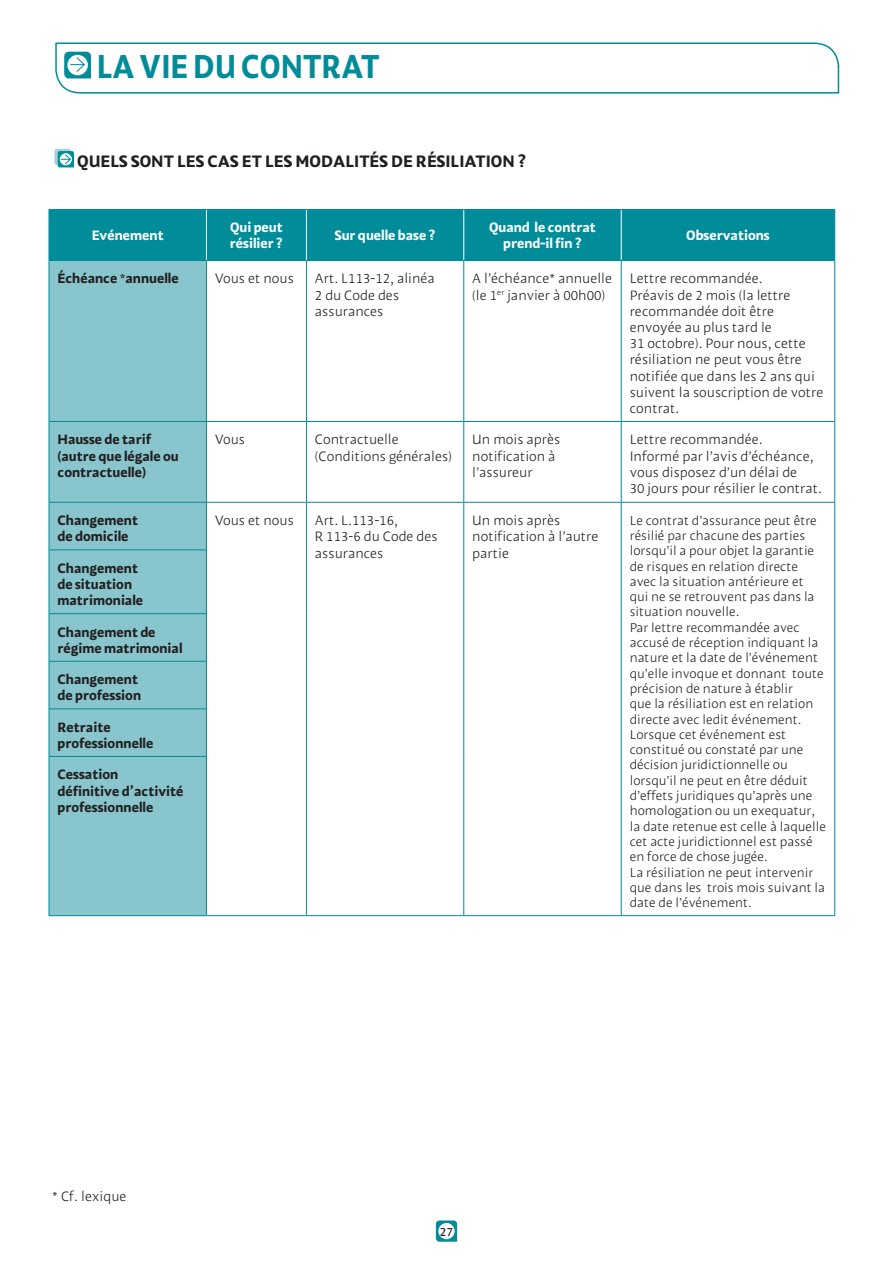
<style>
.page{position:relative;width:893px;height:1263px;background:#fff}
.page>*{position:absolute;margin:0;border:0;box-sizing:border-box;transform-origin:0 0}
.t1{font:33px "MAAF Bold";color:#008c99;scale:.9 1}
.t2{font:16.5px "MAAF Bold";color:#231f20}
.t3{font:13.5px/16.2px "MAAF Light";color:#231f20}
.t4{font:13.5px/16.2px "MAAF Bold";color:#231f20}
.t5{font:13.5px/16.2px "MAAF Bold";color:#fff}
.t6{font:12.75px/15.3px "MAAF Light";color:#231f20}
.t7{font:12px "MAAF";color:#231f20}
</style>
<div class="page">
<svg style="left:435px;top:1220px;width:23px;height:22px"></svg>
<div style="left:439px;top:1224px;width:15px;height:14px;background:#fff;border-radius:50%"></div>
<div style="left:438px;top:1223px;width:17px;height:16px;border:2px solid #fff;border-radius:50%"></div>
<svg style="left:55px;top:42px;width:785px;height:52px"></svg>
<div style="left:50px;top:210px;width:784px;height:50px;background:#008c99"></div>
<div style="left:50px;top:261px;width:156px;height:654px;background:#88c5cd"></div>
<hr style="left:206px;top:210px;width:1px;height:50px;background:#fff">
<hr style="left:306px;top:210px;width:1px;height:50px;background:#fff">
<hr style="left:463px;top:210px;width:1px;height:50px;background:#fff">
<hr style="left:621px;top:210px;width:1px;height:50px;background:#fff">
<hr style="left:49px;top:260px;width:157px;height:1px;background:#008c99">
<hr style="left:49px;top:421px;width:157px;height:1px;background:#008c99">
<hr style="left:206px;top:260px;width:100px;height:1px;background:#008c99">
<hr style="left:206px;top:261px;width:1px;height:160px;background:#008c99">
<hr style="left:306px;top:260px;width:158px;height:1px;background:#008c99">
<hr style="left:306px;top:261px;width:1px;height:160px;background:#008c99">
<hr style="left:464px;top:260px;width:157px;height:1px;background:#008c99">
<hr style="left:463px;top:261px;width:1px;height:160px;background:#008c99">
<hr style="left:621px;top:260px;width:214px;height:1px;background:#008c99">
<hr style="left:621px;top:261px;width:1px;height:160px;background:#008c99">
<hr style="left:206px;top:421px;width:100px;height:1px;background:#008c99">
<hr style="left:206px;top:422px;width:1px;height:80px;background:#008c99">
<hr style="left:306px;top:421px;width:158px;height:1px;background:#008c99">
<hr style="left:306px;top:422px;width:1px;height:80px;background:#008c99">
<hr style="left:464px;top:421px;width:157px;height:1px;background:#008c99">
<hr style="left:463px;top:422px;width:1px;height:80px;background:#008c99">
<hr style="left:621px;top:421px;width:214px;height:1px;background:#008c99">
<hr style="left:621px;top:422px;width:1px;height:80px;background:#008c99">
<hr style="left:49px;top:502px;width:257px;height:1px;background:#008c99">
<hr style="left:206px;top:503px;width:1px;height:47px;background:#008c99">
<hr style="left:306px;top:502px;width:158px;height:1px;background:#008c99">
<hr style="left:306px;top:503px;width:1px;height:47px;background:#008c99">
<hr style="left:464px;top:502px;width:157px;height:1px;background:#008c99">
<hr style="left:463px;top:503px;width:1px;height:47px;background:#008c99">
<hr style="left:621px;top:502px;width:214px;height:1px;background:#008c99">
<hr style="left:621px;top:503px;width:1px;height:47px;background:#008c99">
<hr style="left:306px;top:550px;width:1px;height:64px;background:#008c99">
<hr style="left:463px;top:550px;width:1px;height:64px;background:#008c99">
<hr style="left:621px;top:550px;width:1px;height:64px;background:#008c99">
<hr style="left:306px;top:614px;width:1px;height:47px;background:#008c99">
<hr style="left:463px;top:614px;width:1px;height:47px;background:#008c99">
<hr style="left:621px;top:614px;width:1px;height:47px;background:#008c99">
<hr style="left:306px;top:661px;width:1px;height:48px;background:#008c99">
<hr style="left:463px;top:661px;width:1px;height:48px;background:#008c99">
<hr style="left:621px;top:661px;width:1px;height:48px;background:#008c99">
<hr style="left:306px;top:709px;width:1px;height:47px;background:#008c99">
<hr style="left:463px;top:709px;width:1px;height:47px;background:#008c99">
<hr style="left:621px;top:709px;width:1px;height:47px;background:#008c99">
<hr style="left:306px;top:756px;width:1px;height:159px;background:#008c99">
<hr style="left:463px;top:756px;width:1px;height:159px;background:#008c99">
<hr style="left:621px;top:756px;width:1px;height:159px;background:#008c99">
<hr style="left:49px;top:549px;width:157px;height:1px;background:#008c99">
<hr style="left:49px;top:613px;width:157px;height:1px;background:#008c99">
<hr style="left:49px;top:661px;width:157px;height:1px;background:#008c99">
<hr style="left:49px;top:708px;width:157px;height:1px;background:#008c99">
<hr style="left:49px;top:756px;width:157px;height:1px;background:#008c99">
<hr style="left:206px;top:550px;width:1px;height:64px;background:#008c99">
<hr style="left:206px;top:614px;width:1px;height:47px;background:#008c99">
<hr style="left:206px;top:661px;width:1px;height:48px;background:#008c99">
<hr style="left:206px;top:709px;width:1px;height:47px;background:#008c99">
<hr style="left:206px;top:756px;width:1px;height:159px;background:#008c99">
<hr style="left:49px;top:209px;width:157px;height:1px;background:#008c99">
<hr style="left:49px;top:210px;width:1px;height:50px;background:#008c99">
<hr style="left:206px;top:209px;width:629px;height:1px;background:#008c99">
<hr style="left:834px;top:210px;width:1px;height:50px;background:#008c99">
<hr style="left:49px;top:260px;width:1px;height:161px;background:#008c99">
<hr style="left:834px;top:261px;width:1px;height:160px;background:#008c99">
<hr style="left:49px;top:421px;width:1px;height:81px;background:#008c99">
<hr style="left:834px;top:422px;width:1px;height:80px;background:#008c99">
<hr style="left:49px;top:502px;width:1px;height:48px;background:#008c99">
<hr style="left:834px;top:503px;width:1px;height:47px;background:#008c99">
<hr style="left:834px;top:550px;width:1px;height:64px;background:#008c99">
<hr style="left:834px;top:614px;width:1px;height:47px;background:#008c99">
<hr style="left:834px;top:661px;width:1px;height:48px;background:#008c99">
<hr style="left:834px;top:709px;width:1px;height:47px;background:#008c99">
<hr style="left:834px;top:756px;width:1px;height:159px;background:#008c99">
<hr style="left:206px;top:915px;width:629px;height:1px;background:#008c99">
<hr style="left:49px;top:550px;width:1px;height:64px;background:#008c99">
<hr style="left:49px;top:614px;width:1px;height:47px;background:#008c99">
<hr style="left:49px;top:661px;width:1px;height:48px;background:#008c99">
<hr style="left:49px;top:709px;width:1px;height:47px;background:#008c99">
<hr style="left:49px;top:756px;width:1px;height:159px;background:#008c99">
<hr style="left:49px;top:915px;width:157px;height:1px;background:#008c99">
<div style="left:55px;top:149px;width:16px;height:16px;border:1px solid #a4d2d8;border-radius:2px"></div>
<svg style="left:57px;top:151px;width:17px;height:17px"></svg>
<h1 class="t1" style="left:97px;top:55px;width:316px">LA VIE DU CONTRAT</h1>
<p class="t2" style="left:77px;top:156px;width:450px">QUELS SONT LES CAS ET LES MODALITÉS DE RÉSILIATION ?</p>
<p class="t5" style="left:92px;top:229px;width:74px">Evénement</p>
<p class="t5" style="left:230px;top:221px;width:55px">Qui peut résilier ?</p>
<p class="t5" style="left:335px;top:229px;width:102px">Sur quelle base ?</p>
<p class="t5" style="left:489px;top:221px;width:108px;text-align:center">Quand le contrat prend-il fin ?</p>
<p class="t5" style="left:686px;top:229px;width:85px">Observations</p>
<p class="t4" style="left:57px;top:272px;width:123px">Échéance *annuelle</p>
<p class="t3" style="left:215px;top:272px;width:80px">Vous et nous</p>
<p class="t3" style="left:315px;top:272px;width:122px">Art. L113-12, alinéa<br>2 du Code des assurances</p>
<p class="t3" style="left:472px;top:272px;width:141px">A l’échéance* annuelle (le 1<sup>er</sup> janvier à 00h00)</p>
<p class="t3" style="left:630px;top:272px;width:195px">Lettre recommandée.<br>Préavis de 2 mois (la lettre recommandée doit être envoyée au plus tard le<br>31 octobre). Pour nous, cette résiliation ne peut vous être notifiée que dans les 2 ans qui suivent la souscription de votre contrat.</p>
<p class="t4" style="left:57px;top:433px;width:123px">Hausse de tarif (autre que légale ou contractuelle)</p>
<p class="t3" style="left:215px;top:433px;width:32px">Vous</p>
<p class="t3" style="left:315px;top:433px;width:138px">Contractuelle (Conditions générales)</p>
<p class="t3" style="left:472px;top:433px;width:90px">Un mois après notification à l’assureur</p>
<p class="t3" style="left:630px;top:433px;width:194px">Lettre recommandée.<br>Informé par l’avis d’échéance, vous disposez d’un délai de<br>30 jours pour résilier le contrat.</p>
<p class="t4" style="left:57px;top:514px;width:82px">Changement de domicile</p>
<p class="t3" style="left:215px;top:514px;width:80px">Vous et nous</p>
<p class="t3" style="left:315px;top:514px;width:124px">Art. L.113-16,<br>R 113-6 du Code des assurances</p>
<p class="t3" style="left:472px;top:514px;width:128px">Un mois après notification à l’autre partie</p>
<p class="t6" style="left:630px;top:514px;width:198px">Le contrat d’assurance peut être résilié par chacune des parties lorsqu’il a pour objet la garantie de risques en relation directe avec la situation antérieure et<br>qui ne se retrouvent pas dans la situation nouvelle.<br>Par lettre recommandée avec accusé de réception indiquant la nature et la date de l’événement qu’elle invoque et donnant toute précision de nature à établir<br>que la résiliation est en relation directe avec ledit événement.<br>Lorsque cet événement est constitué ou constaté par une décision juridictionnelle ou lorsqu’il ne peut en être déduit d’effets juridiques qu’après une homologation ou un exequatur, la date retenue est celle à laquelle cet acte juridictionnel est passé en force de chose jugée.<br>La résiliation ne peut intervenir que dans les trois mois suivant la date de l’événement.</p>
<p class="t4" style="left:57px;top:561px;width:87px">Changement de situation matrimoniale</p>
<p class="t4" style="left:57px;top:625px;width:127px">Changement de régime matrimonial</p>
<p class="t4" style="left:57px;top:673px;width:85px">Changement de profession</p>
<p class="t4" style="left:57px;top:720px;width:97px">Retraite professionnelle</p>
<p class="t4" style="left:57px;top:768px;width:128px">Cessation<br>définitive d’activité professionnelle</p>
<p class="t3" style="left:52px;top:1189px;width:76px">* Cf. lexique</p>
<p class="t7" style="left:440px;top:1227px;width:15px">27</p>
</div>
